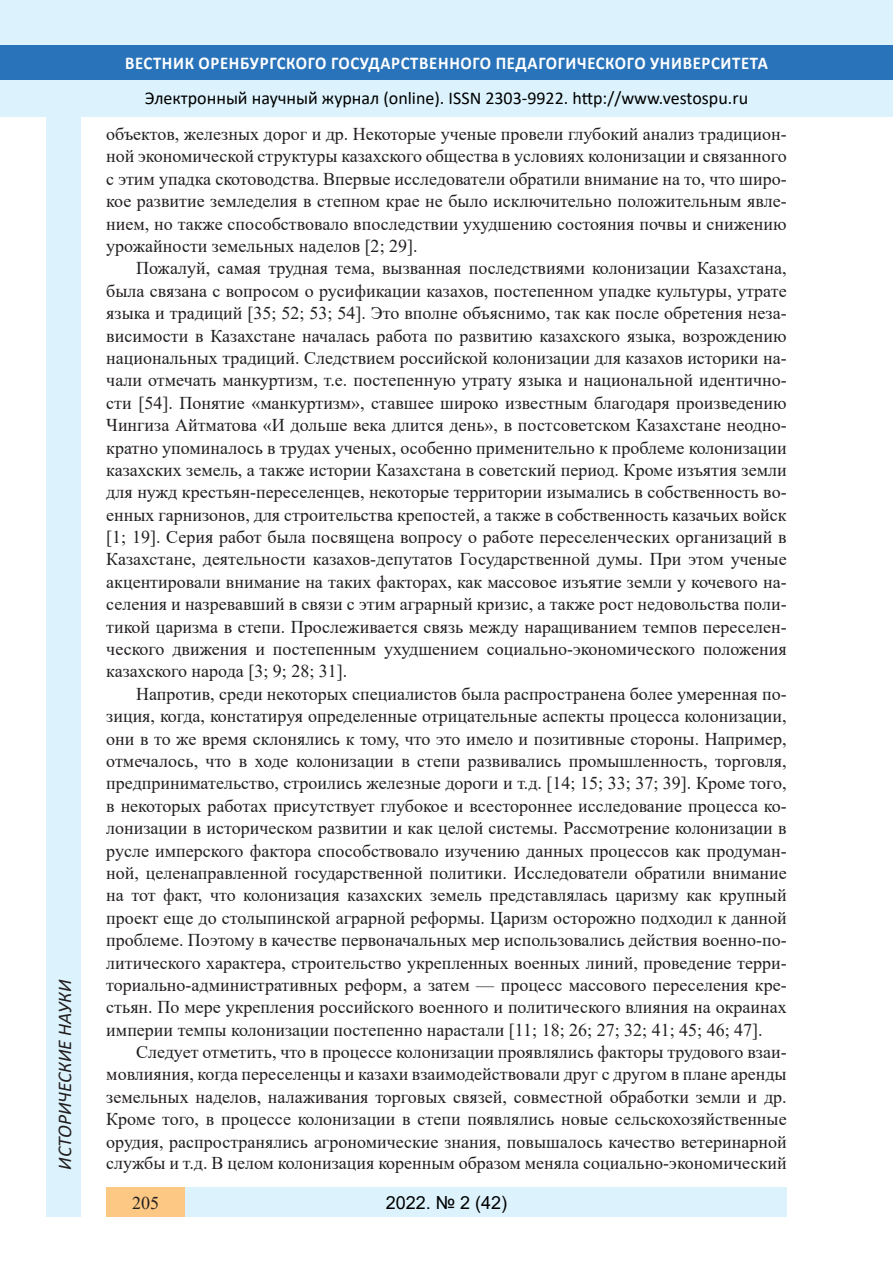
<style>
.page{position:relative;width:893px;height:1263px;background:#fff}
.page>*{position:absolute;margin:0;border:0;box-sizing:border-box;transform-origin:0 0}
.t1{font:italic 19.5px "Calibri";color:#231f20}
.Стиль2{font:18px/22.4px "Times New Roman";color:#231f20;text-align:justify}
.t2{font:18px "Calibri";color:#000}
.t3{font:700 18px "Calibri";letter-spacing:.04em;color:#fff;scale:.93 1}
.t4{font:18px "Arial";color:#000}
.t5{font:700 18px "Book Antiqua";color:#000}
</style>
<div class="page">
<div style="left:0;top:0;width:893px;height:116px;background:#dcf2fc"></div>
<div style="left:0;top:45px;width:893px;height:34px;background:#2873ba"></div>
<div style="left:47px;top:116px;width:34px;height:1101px;background:#dcf2fc"></div>
<div style="left:106px;top:1188px;width:681px;height:29px;background:#dcf2fc"></div>
<div style="left:106px;top:1188px;width:79px;height:29px;background:#fdc784"></div>
<p class="t1" style="left:51px;top:1179px;width:279px;rotate:-90deg">03.00.00 БИОЛОГИЧЕСКИЕ НАУКИ</p>
<p class="t1" style="left:51px;top:1170px;width:192px;rotate:-90deg">ИСТОРИЧЕСКИЕ НАУКИ</p>
<p class="t3" style="left:125px;top:50px;width:693px">ВЕСТНИК ОРЕНБУРГСКОГО ГОСУДАРСТВЕННОГО ПЕДАГОГИЧЕСКОГО УНИВЕРСИТЕТА</p>
<p class="t2" style="left:145px;top:85px;width:605px">Электронный научный журнал (online). ISSN 2303-9922. http://www.vestospu.ru</p>
<p class="t2" style="left:388px;top:85px;width:13px">O</p>
<p class="t2" style="left:583px;top:85px;width:13px">t</p>
<p class="t2" style="left:583px;top:85px;width:13px">t</p>
<p class="Стиль2" style="left:106px;top:122px;width:682px">объектов, железных дорог и др. Некоторые ученые провели глубокий анализ традицион&shy;ной экономической структуры казахского общества в условиях колонизации и связанного с этим упадка скотоводства. Впервые исследователи обратили внимание на то, что широ&shy;кое развитие земледелия в степном крае не было исключительно положительным явле&shy;нием, но также способствовало впоследствии ухудшению состояния почвы и снижению урожайности земельных наделов [2; 29].</p>
<p class="Стиль2" style="left:106px;top:257px;width:682px;text-indent:30px">Пожалуй, самая трудная тема, вызванная последствиями колонизации Казахстана, была связана с вопросом о русификации казахов, постепенном упадке культуры, утрате языка и традиций [35; 52; 53; 54]. Это вполне объяснимо, так как после обретения неза&shy;висимости в Казахстане началась работа по развитию казахского языка, возрождению национальных традиций. Следствием российской колонизации для казахов историки на&shy;чали отмечать манкуртизм, т.е. постепенную утрату языка и национальной идентично&shy;сти [54]. Понятие «манкуртизм», ставшее широко известным благодаря произведению Чингиза Айтматова «И дольше века длится день», в постсоветском Казахстане неодно&shy;кратно упоминалось в трудах ученых, особенно применительно к проблеме колонизации казахских земель, а также истории Казахстана в советский период. Кроме изъятия земли для нужд крестьян-переселенцев, некоторые территории изымались в собственность во&shy;енных гарнизонов, для строительства крепостей, а также в собственность казачьих войск [1; 19]. Серия работ была посвящена вопросу о работе переселенческих организаций в Казахстане, деятельности казахов-депутатов Государственной думы. При этом ученые акцентировали внимание на таких факторах, как массовое изъятие земли у кочевого на&shy;селения и назревавший в связи с этим аграрный кризис, а также рост недовольства поли&shy;тикой царизма в степи. Прослеживается связь между наращиванием темпов переселен&shy;ческого движения и постепенным ухудшением социально-экономического положения казахского народа [3; 9; 28; 31].</p>
<p class="Стиль2" style="left:106px;top:682px;width:682px;text-indent:30px">Напротив, среди некоторых специалистов была распространена более умеренная по&shy;зиция, когда, констатируя определенные отрицательные аспекты процесса колонизации, они в то же время склонялись к тому, что это имело и позитивные стороны. Например, отмечалось, что в ходе колонизации в степи развивались промышленность, торговля, предпринимательство, строились железные дороги и т.д. [14; 15; 33; 37; 39]. Кроме того, в некоторых работах присутствует глубокое и всестороннее исследование процесса ко&shy;лонизации в историческом развитии и как целой системы. Рассмотрение колонизации в русле имперского фактора способствовало изучению данных процессов как продуман&shy;ной, целенаправленной государственной политики. Исследователи обратили внимание на тот факт, что колонизация казахских земель представлялась царизму как крупный проект еще до столыпинской аграрной реформы. Царизм осторожно подходил к данной проблеме. Поэтому в качестве первоначальных мер использовались действия военно-по&shy;литического характера, строительство укрепленных военных линий, проведение терри&shy;ториально-административных реформ, а затем — процесс массового переселения кре&shy;стьян. По мере укрепления российского военного и политического влияния на окраинах империи темпы колонизации постепенно нарастали [11; 18; 26; 27; 32; 41; 45; 46; 47].</p>
<p class="Стиль2" style="left:106px;top:1040px;width:682px;text-indent:30px">Следует отметить, что в процессе колонизации проявлялись факторы трудового взаи&shy;мовлияния, когда переселенцы и казахи взаимодействовали друг с другом в плане аренды земельных наделов, налаживания торговых связей, совместной обработки земли и др.<br>Кроме того, в процессе колонизации в степи появлялись новые сельскохозяйственные орудия, распространялись агрономические знания, повышалось качество ветеринарной службы и т.д. В целом колонизация коренным образом меняла социально-экономический</p>
<p class="t5" style="left:390px;top:1190px;width:37px">2018</p>
<p class="t5" style="left:460px;top:1190px;width:45px">1 25)</p>
<p class="t4" style="left:386px;top:1190px;width:123px">2022. № 2 (42)</p>
<p class="Стиль2" style="left:132px;top:1191px;width:28px">205</p>
<p class="t5" style="left:488px;top:1190px;width:10px">6</p>
</div>
